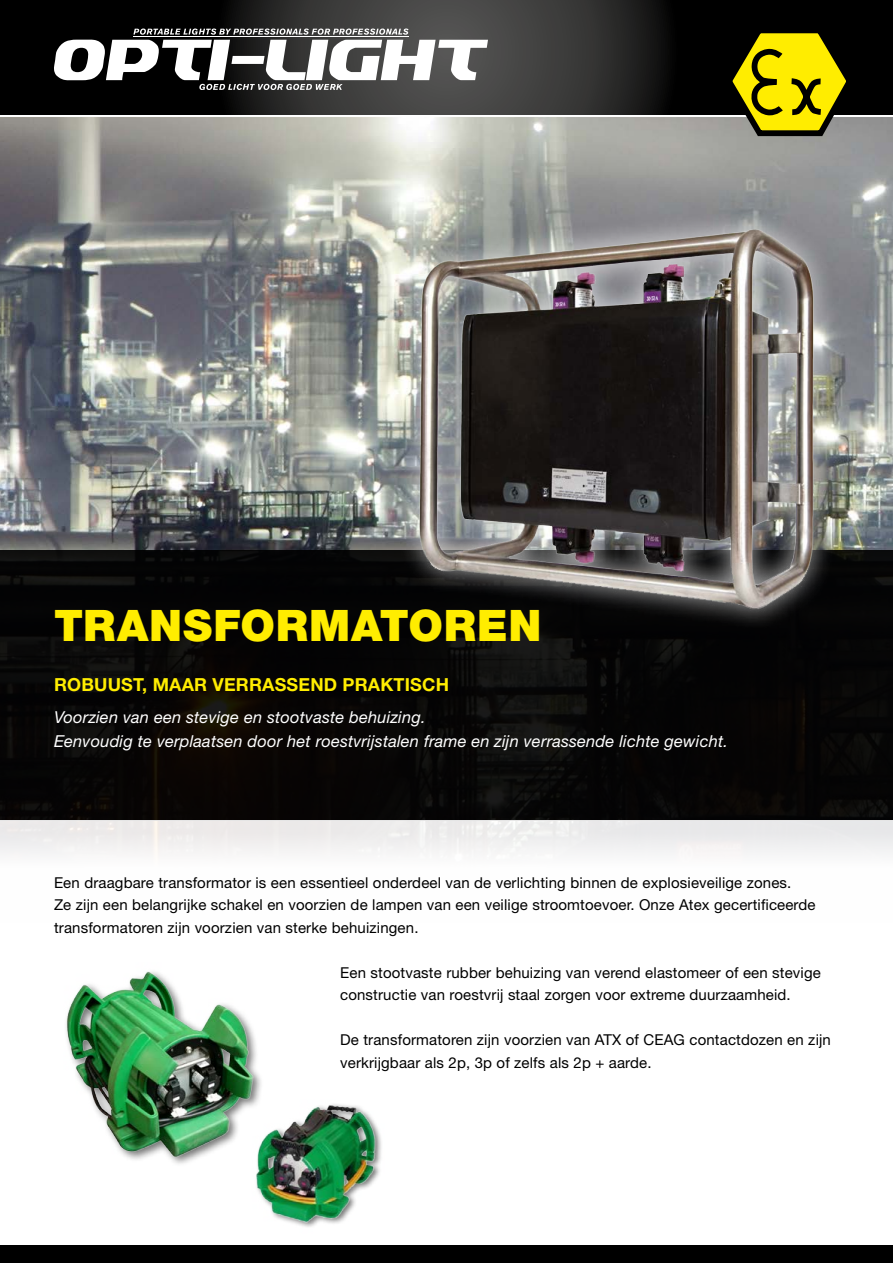
<style>
.page{position:relative;width:893px;height:1263px;background:#fff}
.page>*{position:absolute;margin:0;border:0;box-sizing:border-box;transform-origin:0 0}
.t1{font:900 43.5px "Helvetica Neue LT Std";letter-spacing:.015em;color:#ffed00}
.t2{font:700 18px "Helvetica Neue LT Std";letter-spacing:.01em;color:#ffed00}
.t3{font:italic 16.5px/24px "Helvetica Neue LT Std";letter-spacing:.01em;color:#fff}
.t4{font:15px/22.5px "Helvetica Neue LT Std";letter-spacing:.01em;color:#000}
</style>
<div class="page">
<img style="left:0;top:117px;width:893px;height:433px">
<div style="left:0;top:1246px;width:893px;height:17px;background:#000"></div>
<div style="left:0;top:550px;width:893px;height:271px;background:#000"></div>
<svg style="left:0;top:0;width:893px;height:115px;background:#1c1c1c"></svg>
<svg style="left:54px;top:29px;width:434px;height:61px"></svg>
<svg style="left:726px;top:27px;width:127px;height:109px;background:#8f860c"></svg>
<img style="left:397px;top:193px;width:436px;height:436px">
<img style="left:256px;top:1104px;width:126px;height:123px">
<img style="left:66px;top:971px;width:203px;height:195px">
<h1 class="t1" style="left:54px;top:600px;width:489px">TRANSFORMATOREN</h1>
<p class="t2" style="left:54px;top:673px;width:396px">ROBUUST, MAAR VERRASSEND PRAKTISCH</p>
<p class="t3" style="left:54px;top:705px;width:675px">Voorzien van een stevige en stootvaste behuizing.<br>Eenvoudig te verplaatsen door het roestvrijstalen frame en zijn verrassende lichte gewicht.</p>
<p class="t4" style="left:54px;top:871px;width:763px">Een draagbare transformator is een essentieel onderdeel van de verlichting binnen de explosieveilige zones.<br>Ze zijn een belangrijke schakel en voorzien de lampen van een veilige stroomtoevoer. Onze Atex gecertificeerde transformatoren zijn voorzien van sterke behuizingen.</p>
<p class="t4" style="left:340px;top:961px;width:482px">Een stootvaste rubber behuizing van verend elastomeer of een stevige constructie van roestvrij staal zorgen voor extreme duurzaamheid.</p>
<p class="t4" style="left:340px;top:1029px;width:492px">De transformatoren zijn voorzien van ATX of CEAG contactdozen en zijn verkrijgbaar als 2p, 3p of zelfs als 2p + aarde.</p>
</div>
